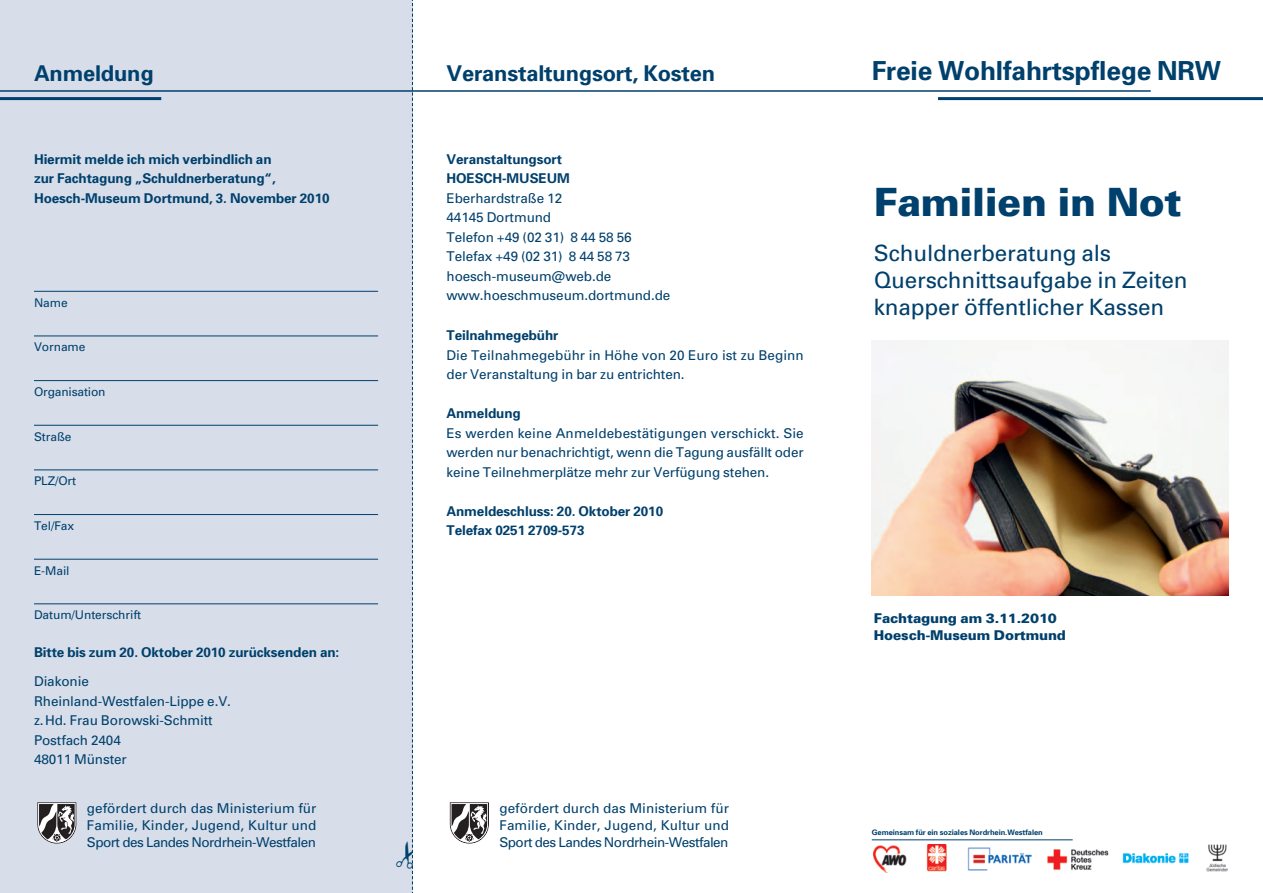
<style>
.page{position:relative;width:1263px;height:893px;background:#fff}
.page>*{position:absolute;margin:0;border:0;box-sizing:border-box;transform-origin:0 0}
.t1{font:900 39px "Univers";letter-spacing:-.01em;color:#00406c}
.t2{font:700 26.25px "Univers";letter-spacing:-.005em;color:#00406c}
.t3{font:22.5px/27px "Univers";letter-spacing:-.005em;color:#00406c}
.t4{font:700 21.75px "Univers";letter-spacing:-.005em;color:#00406c}
.t5{font:13.5px/19.5px "Univers";letter-spacing:-.005em;color:#00406c}
.t6{font:700 13.5px/19.5px "Univers";letter-spacing:-.005em;color:#00406c}
.t7{font:900 13.5px/17px "Univers";letter-spacing:-.01em;color:#00406c}
.t8{font:12px "Univers";letter-spacing:-.005em;color:#00406c}
.t9{font:700 7.5px "Univers";letter-spacing:-.005em;color:#00406c}
</style>
<div class="page">
<div style="left:0;top:0;width:412px;height:893px;background:#d7deea"></div>
<img style="left:872px;top:340px;width:357px;height:255px">
<hr style="left:0;top:90px;width:1151px;height:2px;background:#00406c">
<hr style="left:0;top:97px;width:161px;height:3px;background:#00406c">
<hr style="left:938px;top:97px;width:325px;height:3px;background:#00406c">
<hr style="left:872px;top:839px;width:201px;height:1px;background:#00406c">
<hr style="left:34px;top:291px;width:344px;height:1px;background:#00406c">
<hr style="left:34px;top:336px;width:344px;height:1px;background:#00406c">
<hr style="left:34px;top:380px;width:344px;height:1px;background:#00406c">
<hr style="left:34px;top:425px;width:344px;height:1px;background:#00406c">
<hr style="left:34px;top:469px;width:344px;height:1px;background:#00406c">
<hr style="left:34px;top:514px;width:344px;height:1px;background:#00406c">
<hr style="left:34px;top:559px;width:344px;height:1px;background:#00406c">
<hr style="left:34px;top:603px;width:344px;height:1px;background:#00406c">
<svg style="left:37px;top:802px;width:39px;height:41px"></svg>
<svg style="left:450px;top:802px;width:39px;height:41px"></svg>
<img style="left:874px;top:844px;width:353px;height:28px">
<svg style="left:396px;top:0;width:18px;height:893px"></svg>
<h3 class="t4" style="left:34px;top:60px;width:121px">Anmeldung</h3>
<h3 class="t4" style="left:446px;top:60px;width:270px">Veranstaltungsort, Kosten</h3>
<h2 class="t2" style="left:872px;top:55px;width:351px">Freie Wohlfahrtspflege NRW</h2>
<p class="t6" style="left:34px;top:149px;width:297px">Hiermit melde ich mich verbindlich an<br>zur Fachtagung „Schuldnerberatung“,<br>Hoesch-Museum Dortmund, 3. November 2010</p>
<p class="t8" style="left:34px;top:295px;width:35px">Name</p>
<p class="t8" style="left:34px;top:340px;width:53px">Vorname</p>
<p class="t8" style="left:34px;top:385px;width:73px">Organisation</p>
<p class="t8" style="left:34px;top:429px;width:39px">Straße</p>
<p class="t8" style="left:34px;top:474px;width:44px">PLZ/Ort</p>
<p class="t8" style="left:34px;top:519px;width:42px">Tel/Fax</p>
<p class="t8" style="left:34px;top:563px;width:37px">E-Mail</p>
<p class="t8" style="left:34px;top:608px;width:109px">Datum/Unterschrift</p>
<p class="t6" style="left:34px;top:642px;width:307px">Bitte bis zum 20. Oktober 2010 zurücksenden an:</p>
<p class="t5" style="left:34px;top:672px;width:198px">Diakonie<br>Rheinland-Westfalen-Lippe e.V. z.Hd. Frau Borowski-Schmitt<br>Postfach 2404<br>48011 Münster</p>
<p class="t6" style="left:446px;top:149px;width:125px">Veranstaltungsort<br>HOESCH-MUSEUM</p>
<p class="t5" style="left:446px;top:188px;width:225px">Eberhardstraße 12<br>44145 Dortmund<br>Telefon +49 (02 31) 8 44 58 56<br>Telefax +49 (02 31) 8 44 58 73 hoesch-museum@web.de www.hoeschmuseum.dortmund.de</p>
<p class="t6" style="left:446px;top:326px;width:113px">Teilnahmegebühr</p>
<p class="t5" style="left:446px;top:345px;width:359px">Die Teilnahmegebühr in Höhe von 20 Euro ist zu Beginn der Veranstaltung in bar zu entrichten.</p>
<p class="t6" style="left:446px;top:404px;width:76px">Anmeldung</p>
<p class="t5" style="left:446px;top:423px;width:359px;text-align:justify">Es werden keine Anmeldebestätigungen verschickt. Sie werden nur benachrichtigt, wenn die Tagung ausfällt oder keine Teilnehmerplätze mehr zur Verfügung stehen.</p>
<p class="t6" style="left:446px;top:501px;width:218px">Anmeldeschluss: 20. Oktober 2010<br>Telefax 0251 2709-573</p>
<p class="t5" style="left:87px;top:799px;width:231px;line-height:17px;text-align:justify">gefördert durch das Ministerium für Familie, Kinder, Jugend, Kultur und Sport des Landes Nordrhein-Westfalen</p>
<p class="t5" style="left:499px;top:799px;width:231px;line-height:17px;text-align:justify">gefördert durch das Ministerium für Familie, Kinder, Jugend, Kultur und Sport des Landes Nordrhein-Westfalen</p>
<h1 class="t1" style="left:874px;top:178px;width:309px">Familien in Not</h1>
<h3 class="t3" style="left:874px;top:240px;width:315px">Schuldnerberatung als<br>Querschnittsaufgabe in Zeiten knapper öffentlicher Kassen</h3>
<p class="t7" style="left:874px;top:610px;width:194px">Fachtagung am 3.11.2010<br>Hoesch-Museum Dortmund</p>
<p class="t9" style="left:872px;top:828px;width:173px">Gemeinsam für ein soziales Nordrhein.Westfalen</p>
</div>
